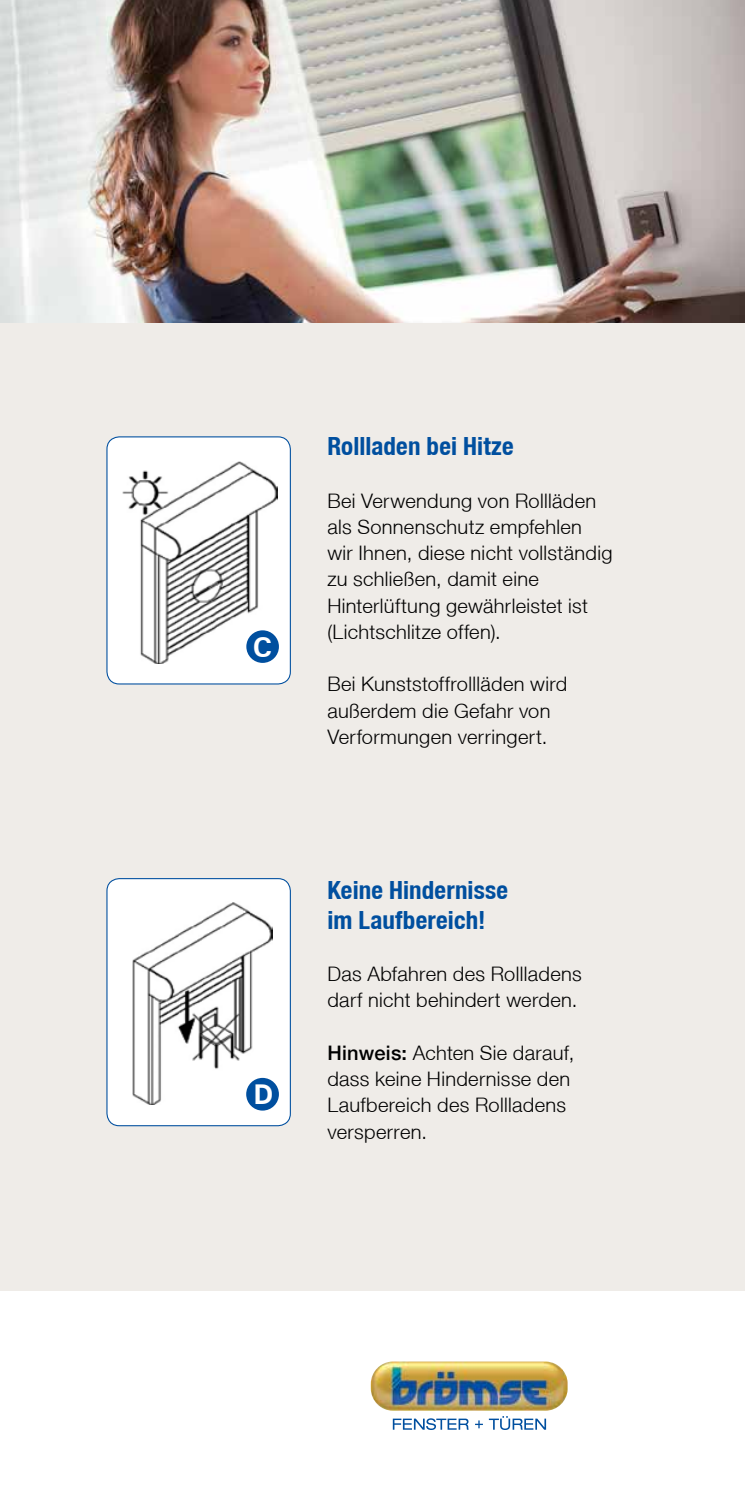
<style>
.page{position:relative;width:745px;height:1489px;background:#fff}
.page>*{position:absolute;margin:0;border:0;box-sizing:border-box;transform-origin:0 0}
.t1{font:700 27.25px "Zurich BT";color:#fff}
.t2{font:700 27px "Zurich BT";color:#fff}
.t3{font:700 condensed 25px/30px "Helvetica Neue LT";letter-spacing:.005em;color:#004f9f}
.t4{font:300 20px/26.2px "Helvetica Neue LT";letter-spacing:.015em;color:#000}
.s1{font-weight:500}
</style>
<div class="page">
<svg style="left:392px;top:1418px;width:76px;height:11px"></svg>
<svg style="left:475px;top:1420px;width:7px;height:8px"></svg>
<svg style="left:488px;top:1416px;width:57px;height:13px"></svg>
<img style="left:370px;top:1361px;width:197px;height:49px">
<div style="left:0;top:322px;width:744px;height:968px;background:#efece8"></div>
<div style="left:107px;top:437px;width:183px;height:247px;background:#fff;border-radius:12px"></div>
<img style="left:122px;top:461px;width:155px;height:202px">
<div style="left:106px;top:436px;width:185px;height:248px;border:1px solid #004f9f;border-radius:12px"></div>
<div style="left:107px;top:878px;width:183px;height:247px;background:#fff;border-radius:12px"></div>
<img style="left:132px;top:902px;width:140px;height:202px">
<div style="left:106px;top:878px;width:185px;height:248px;border:1px solid #004f9f;border-radius:12px"></div>
<img style="left:0;top:0;width:744px;height:322px">
<div style="left:246px;top:630px;width:33px;height:33px;background:#004f9f;border-radius:50%"></div>
<div style="left:246px;top:1077px;width:33px;height:33px;background:#004f9f;border-radius:50%"></div>
<h2 class="t2" style="left:253px;top:631px;width:20px">C</h2>
<h1 class="t1" style="left:254px;top:1077px;width:21px">D</h1>
<p class="t3" style="left:327px;top:431px;width:188px">Rollladen bei Hitze</p>
<p class="t4" style="left:327px;top:487px;width:286px">Bei Verwendung von Rollläden als Sonnenschutz empfehlen<br>wir Ihnen, diese nicht vollständig zu schließen, damit eine<br>Hinterlüftung gewährleistet ist (Lichtschlitze offen).</p>
<p class="t4" style="left:327px;top:670px;width:241px">Bei Kunststoffrollläden wird außerdem die Gefahr von<br>Verformungen verringert.</p>
<p class="t3" style="left:327px;top:874px;width:182px">Keine Hindernisse im Laufbereich!</p>
<p class="t4" style="left:327px;top:960px;width:256px">Das Abfahren des Rollladens darf nicht behindert werden.</p>
<p class="t4" style="left:327px;top:1039px;width:248px"><span class="s1">Hinweis:</span> Achten Sie darauf, dass keine Hindernisse den<br>Laufbereich des Rollladens versperren.</p>
</div>
